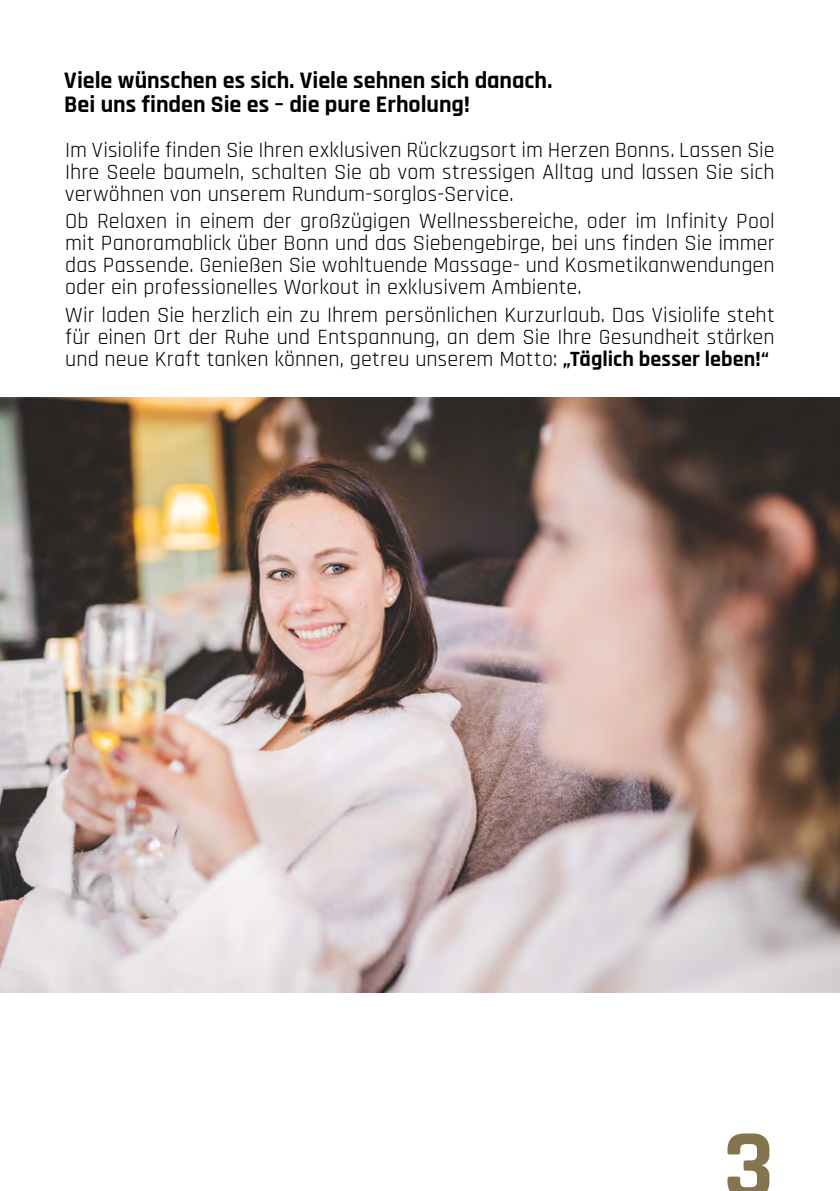
<style>
.page{position:relative;width:840px;height:1191px;background:#fff}
.page>*{position:absolute;margin:0;border:0;box-sizing:border-box;transform-origin:0 0}
.t1{font:700 100px "Rajdhani";color:#85754f}
.t2{font:700 24px/24px "Rajdhani";color:#000}
.t3{font:22px/22px "Rajdhani";letter-spacing:.005em;color:#000;text-align:justify}
.s1{font-weight:700}
</style>
<div class="page">
<img style="left:0;top:397px;width:839px;height:595px">
<p class="t2" style="left:64px;top:69px;width:489px">Viele wünschen es sich. Viele sehnen sich danach.<br>Bei uns finden Sie es – die pure Erholung!</p>
<p class="t3" style="left:65px;top:139px;width:710px">Im Visiolife finden Sie Ihren exklusiven Rückzugsort im Herzen Bonns. Lassen Sie Ihre Seele baumeln, schalten Sie ab vom stressigen Alltag und lassen Sie sich verwöhnen von unserem Rundum-sorglos-Service.</p>
<p class="t3" style="left:65px;top:211px;width:710px">Ob Relaxen in einem der großzügigen Wellnessbereiche, oder im Infinity Pool mit Panoramablick über Bonn und das Siebengebirge, bei uns finden Sie immer das Passende. Genießen Sie wohltuende Massage- und Kosmetikanwendungen oder ein professionelles Workout in exklusivem Ambiente.</p>
<p class="t3" style="left:65px;top:305px;width:710px">Wir laden Sie herzlich ein zu Ihrem persönlichen Kurzurlaub. Das Visiolife steht für einen Ort der Ruhe und Entspannung, an dem Sie Ihre Gesundheit stärken und neue Kraft tanken können, getreu unserem Motto: <span class="s1">„Täglich besser leben!“</span></p>
<h1 class="t1" style="left:723px;top:1104px;width:52px">3</h1>
</div>
